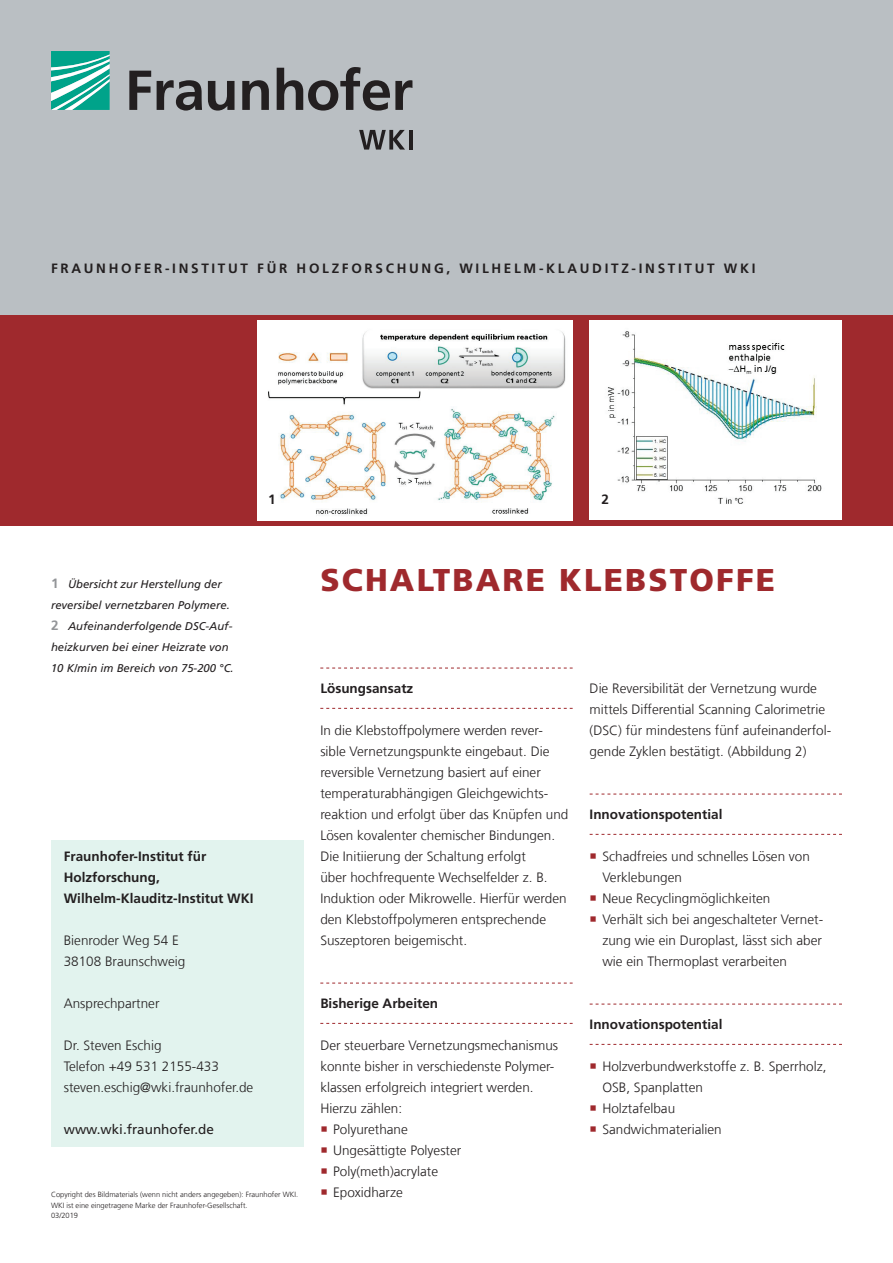
<style>
.page{position:relative;width:893px;height:1263px;background:#fff}
.page>*{position:absolute;margin:0;border:0;box-sizing:border-box;transform-origin:0 0}
.t1{font:900 31.5px "Frutiger LT Com";letter-spacing:.07em;color:#9f292d}
.t2{font:300 13.5px/21px "Frutiger LT Com";color:#231f20}
.t3{font:700 13.5px/21px "Frutiger LT Com";color:#231f20}
.t4{font:700 13.5px "Frutiger LT Com";letter-spacing:.2em;color:#231f20}
.t5{font:13.5px "Frutiger LT Com";color:#231f20}
.t6{font:italic 11.25px/21px "Frutiger LT Com";color:#231f20}
.t7{font:300 7.5px/10.5px "Frutiger LT Com";color:#231f20}
.s1{font-weight:700;font-style:normal;font-size:13.5px;color:#939598}
</style>
<div class="page">
<div style="left:0;top:315px;width:893px;height:210px;background:#9f292d"></div>
<div style="left:51px;top:840px;width:252px;height:307px;background:#e2f3ee"></div>
<img style="left:257px;top:320px;width:316px;height:200px">
<img style="left:590px;top:320px;width:252px;height:200px">
<svg style="left:590px;top:794px;width:252px;height:1px"></svg>
<svg style="left:590px;top:834px;width:252px;height:1px"></svg>
<svg style="left:590px;top:1004px;width:252px;height:1px"></svg>
<svg style="left:590px;top:1044px;width:252px;height:1px"></svg>
<svg style="left:320px;top:668px;width:253px;height:1px"></svg>
<svg style="left:320px;top:708px;width:253px;height:1px"></svg>
<svg style="left:320px;top:983px;width:253px;height:1px"></svg>
<svg style="left:320px;top:1023px;width:253px;height:1px"></svg>
<div style="left:0;top:0;width:893px;height:315px;background:#babfc3"></div>
<svg style="left:51px;top:51px;width:59px;height:59px;background:#4bbcab"></svg>
<svg style="left:129px;top:67px;width:283px;height:44px"></svg>
<svg style="left:359px;top:130px;width:46px;height:20px"></svg>
<hr style="left:409px;top:130px;width:3px;height:20px;background:#231f20">
<p class="t4" style="left:51px;top:260px;width:706px">Fraunhof er-Insti tut f ür H olzf orschung, Wi lhelm-Klaudi tz-Insti tut WKI</p>
<p class="t3" style="left:268px;top:489px;width:9px">1</p>
<p class="t3" style="left:601px;top:489px;width:9px">2</p>
<p class="t6" style="left:51px;top:574px;width:172px"><span class="s1">1</span> Übersicht zur Herstellung der</p>
<h1 class="t1" style="left:320px;top:561px;width:456px">SCHALTBARE KLEBSTOFFE</h1>
<p class="t6" style="left:51px;top:595px;width:184px">reversibel vernetzbaren Polymere.<br><span class="s1">2</span> Aufeinanderfolgende DSC-Auf&shy;heizkurven bei einer Heizrate von 10 K/min im Bereich von 75-200 °C.</p>
<p class="t3" style="left:64px;top:846px;width:191px">Fraunhofer-Institut für<br>Holzforschung,<br>Wilhelm-Klauditz-Institut WKI</p>
<p class="t2" style="left:64px;top:930px;width:123px">Bienroder Weg 54 E<br>38108 Braunschweig</p>
<p class="t2" style="left:64px;top:993px;width:97px">Ansprechpartner</p>
<p class="t2" style="left:64px;top:1035px;width:191px">Dr. Steven Eschig<br>Telefon +49 531 2155-433 steven.eschig@wki.fraunhofer.de</p>
<p class="t5" style="left:64px;top:1121px;width:152px">www.wki.fraunhofer.de</p>
<p class="t7" style="left:51px;top:1189px;width:249px">Copyright des Bildmaterials (wenn nicht anders angegeben): Fraunhofer WKI.<br>WKI ist eine eingetragene Marke der Fraunhofer-Gesellschaft.<br>03/2019</p>
<p class="t3" style="left:320px;top:678px;width:94px">Lösungsansatz</p>
<p class="t2" style="left:320px;top:720px;width:250px">In die Klebstoffpolymere werden rever&shy;sible Vernetzungspunkte eingebaut. Die reversible Vernetzung basiert auf einer temperaturabhängigen Gleichgewichts&shy;reaktion und erfolgt über das Knüpfen und Lösen kovalenter chemischer Bindungen.<br>Die Initiierung der Schaltung erfolgt<br>über hochfrequente Wechselfelder z. B.<br>Induktion oder Mikrowelle. Hierfür werden den Klebstoffpolymeren entsprechende Suszeptoren beigemischt.</p>
<p class="t3" style="left:320px;top:993px;width:119px">Bisherige Arbeiten</p>
<p class="t2" style="left:320px;top:1035px;width:239px">Der steuerbare Vernetzungsmechanismus</p>
<p class="t2" style="left:320px;top:1056px;width:236px">konnte bisher in verschiedenste Polymer-</p>
<p class="t2" style="left:320px;top:1077px;width:215px">klassen erfolgreich integriert werden.</p>
<p class="t2" style="left:320px;top:1098px;width:83px">Hierzu zählen:</p>
<p class="t2" style="left:333px;top:1119px;width:76px">Polyurethane</p>
<p class="t2" style="left:333px;top:1140px;width:130px">Ungesättigte Polyester</p>
<p class="t2" style="left:333px;top:1161px;width:106px">Poly(meth)acrylate</p>
<p class="t2" style="left:333px;top:1182px;width:71px">Epoxidharze</p>
<p class="t2" style="left:590px;top:678px;width:243px">Die Reversibilität der Vernetzung wurde mittels Differential Scanning Calorimetrie (DSC) für mindestens fünf aufeinanderfol&shy;gende Zyklen bestätigt. (Abbildung 2)</p>
<p class="t3" style="left:590px;top:804px;width:134px">Innovationspotential</p>
<p class="t2" style="left:602px;top:846px;width:222px">Schadfreies und schnelles Lösen von<br>Verklebungen<br>Neue Recyclingmöglichkeiten<br>Verhält sich bei angeschalteter Vernet&shy;zung wie ein Duroplast, lässt sich aber wie ein Thermoplast verarbeiten</p>
<p class="t3" style="left:590px;top:1014px;width:134px">Innovationspotential</p>
<p class="t2" style="left:602px;top:1056px;width:226px">Holzverbundwerkstoffe z. B. Sperrholz,<br>OSB, Spanplatten<br>Holztafelbau<br>Sandwichmaterialien</p>
</div>
